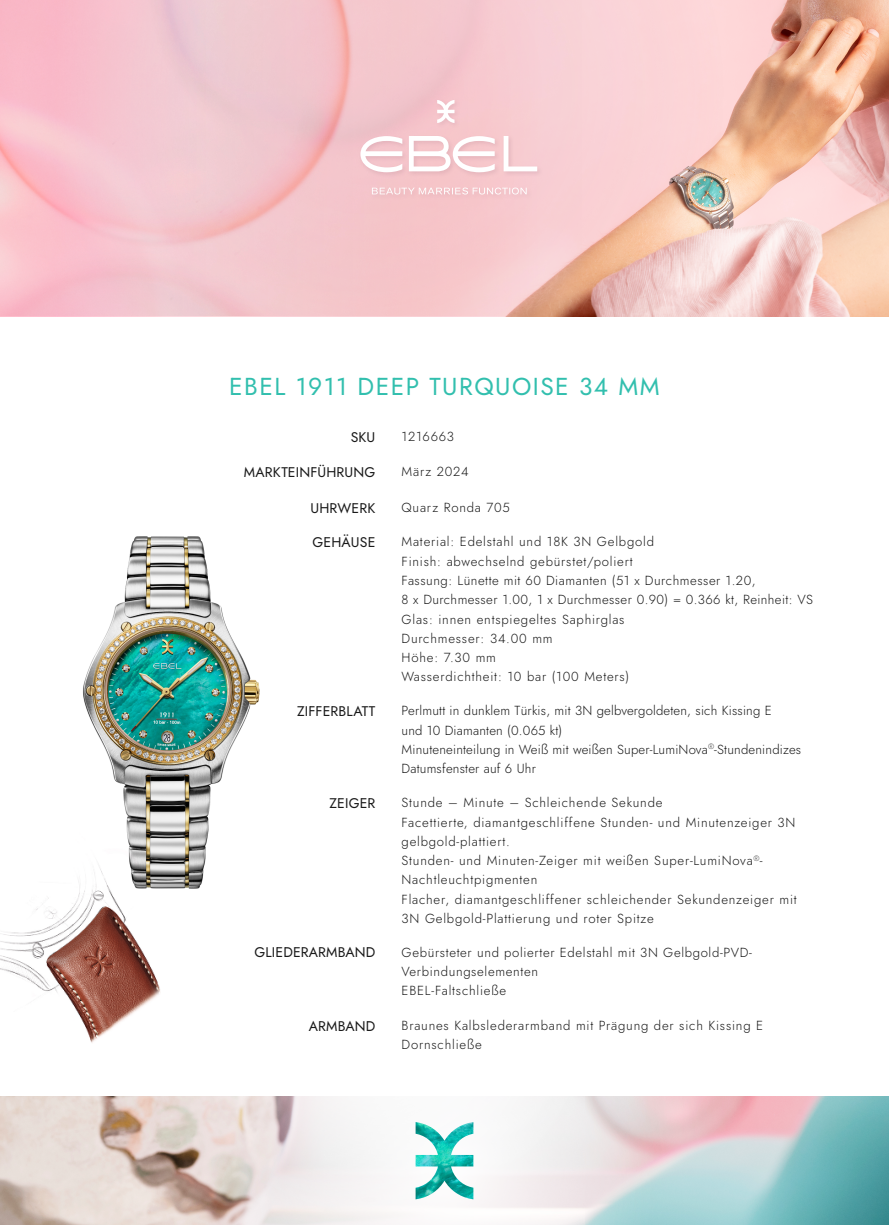
<style>
.page{position:relative;width:889px;height:1225px;background:#fff}
.page>*{position:absolute;margin:0;border:0;box-sizing:border-box;transform-origin:0 0}
.t1{font:24.5px "Jost";letter-spacing:.06em;color:#32bfae}
.t2{font:14px "Jost";letter-spacing:.01em;color:#1a1a1a}
.t3{font:300 13.12px/19.2px "Jost";letter-spacing:.06em;color:#1a1a1a}
.t4{font:300 13.12px/19.2px "Jost";letter-spacing:.015em;color:#1a1a1a}
</style>
<div class="page">
<img style="left:83px;top:536px;width:177px;height:280px">
<img style="left:724px;top:0;width:164px;height:317px">
<svg style="left:220px;top:0;width:504px;height:317px;background:#f2cbc8"></svg>
<img style="left:220px;top:0;width:361px;height:316px">
<div style="left:357px;top:97px;width:185px;height:103px;background:#f6c5cb"></div>
<svg style="left:360px;top:136px;width:42px;height:36px"></svg>
<svg style="left:409px;top:136px;width:85px;height:36px"></svg>
<svg style="left:503px;top:136px;width:34px;height:35px"></svg>
<svg style="left:437px;top:100px;width:17px;height:23px"></svg>
<svg style="left:372px;top:188px;width:154px;height:7px"></svg>
<img style="left:0;top:1096px;width:175px;height:129px">
<img style="left:660px;top:1096px;width:228px;height:129px">
<svg style="left:594px;top:1096px;width:66px;height:129px;background:#d8d6d8"></svg>
<svg style="left:175px;top:810px;width:419px;height:415px"></svg>
<img style="left:415px;top:1122px;width:58px;height:77px">
<img style="left:0;top:816px;width:176px;height:231px">
<h1 class="t1" style="left:229px;top:370px;width:431px">EBEL 1911 DEEP TURQUOISE 34 MM</h1>
<p class="t2" style="left:350px;top:427px;width:26px">SKU</p>
<p class="t2" style="left:244px;top:463px;width:133px">MARKTEINFÜHRUNG</p>
<p class="t2" style="left:310px;top:498px;width:66px">UHRWERK</p>
<p class="t2" style="left:312px;top:533px;width:64px">GEHÄUSE</p>
<p class="t3" style="left:401px;top:427px;width:54px">1216663</p>
<p class="t3" style="left:401px;top:462px;width:69px">März 2024</p>
<p class="t3" style="left:401px;top:498px;width:110px">Quarz Ronda 705</p>
<p class="t3" style="left:401px;top:532px;width:413px">Material: Edelstahl und 18K 3N Gelbgold<br>Finish: abwechselnd gebürstet/poliert<br>Fassung: Lünette mit 60 Diamanten (51 x Durchmesser 1.20,<br>8 x Durchmesser 1.00, 1 x Durchmesser 0.90) = 0.366 kt, Reinheit: VS Glas: innen entspiegeltes Saphirglas<br>Durchmesser: 34.00 mm<br>Höhe: 7.30 mm<br>Wasserdichtheit: 10 bar (100 Meters)</p>
<p class="t4" style="left:401px;top:701px;width:401px">Perlmutt in dunklem Türkis, mit 3N gelbvergoldeten, sich Kissing E<br>und 10 Diamanten (0.065 kt)<br>Minuteneinteilung in Weiß mit weißen Super-LumiNova<sup>®</sup>-Stundenindizes Datumsfenster auf 6 Uhr</p>
<p class="t3" style="left:401px;top:793px;width:396px">Stunde – Minute – Schleichende Sekunde<br>Facettierte, diamantgeschliffene Stunden- und Minutenzeiger 3N gelbgold-plattiert.<br>Stunden- und Minuten-Zeiger mit weißen Super-LumiNova<sup>®</sup>- Nachtleuchtpigmenten<br>Flacher, diamantgeschliffener schleichender Sekundenzeiger mit 3N Gelbgold-Plattierung und roter Spitze</p>
<p class="t3" style="left:401px;top:943px;width:352px">Gebürsteter und polierter Edelstahl mit 3N Gelbgold-PVD-<br>Verbindungselementen<br>EBEL-Faltschließe</p>
<p class="t3" style="left:401px;top:1015px;width:363px">Braunes Kalbslederarmband mit Prägung der sich Kissing E<br>Dornschließe</p>
<p class="t2" style="left:297px;top:701px;width:80px">ZIFFERBLATT</p>
<p class="t2" style="left:329px;top:794px;width:47px">ZEIGER</p>
<p class="t2" style="left:254px;top:943px;width:122px">GLIEDERARMBAND</p>
<p class="t2" style="left:309px;top:1016px;width:68px">ARMBAND</p>
</div>
